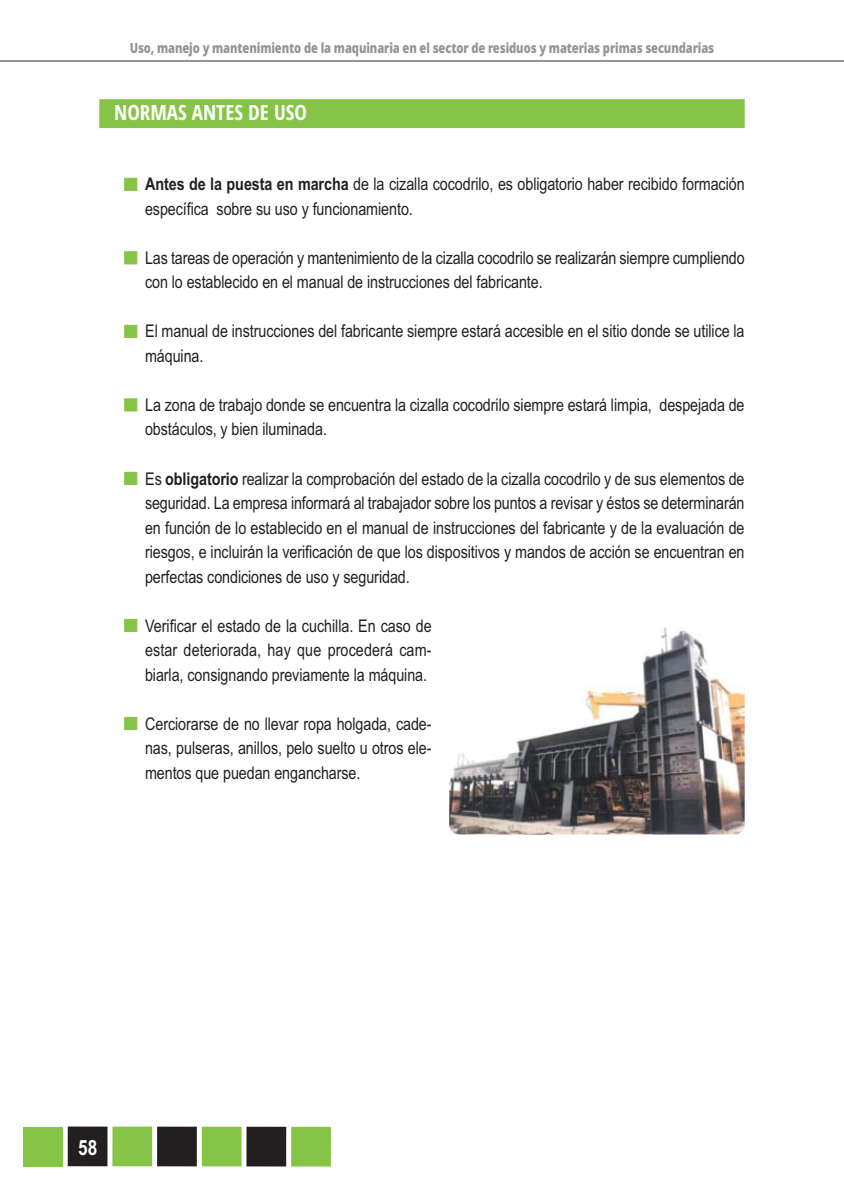
<style>
.page{position:relative;width:844px;height:1191px;background:#fff}
.page>*{position:absolute;margin:0;border:0;box-sizing:border-box;transform-origin:0 0}
.t1{font:700 condensed 21px "Open Sans";color:#fff}
.t2{font:700 21px "Arial Narrow";color:#fff}
.t3{font:17.5px/24.5px "Arial Narrow";letter-spacing:-.005em;color:#231f20}
.t4{font:800 14px "Open Sans";letter-spacing:-.01em;color:#939598;scale:.8 1}
.s1{color:#85c446}
.s2{font-weight:700}
</style>
<div class="page">
<div style="left:99px;top:99px;width:645px;height:29px;background:#85c446"></div>
<div style="left:23px;top:1126px;width:40px;height:40px;background:#85c446"></div>
<div style="left:68px;top:1126px;width:39px;height:40px;background:#231f20"></div>
<div style="left:112px;top:1126px;width:40px;height:40px;background:#85c446"></div>
<div style="left:157px;top:1126px;width:40px;height:40px;background:#231f20"></div>
<div style="left:202px;top:1126px;width:39px;height:40px;background:#85c446"></div>
<div style="left:246px;top:1126px;width:40px;height:40px;background:#231f20"></div>
<div style="left:291px;top:1126px;width:40px;height:40px;background:#85c446"></div>
<hr style="left:0;top:60px;width:843px;height:2px;background:#939598">
<img style="left:449px;top:627px;width:295px;height:207px;border-radius:10px">
<p class="t4" style="left:130px;top:40px;width:732px">Uso, manejo y mantenimiento de la maquinaria en el sector de residuos y materias primas secundarias</p>
<p class="t1" style="left:114px;top:104px;width:194px">NORMAS ANTES DE USO</p>
<p class="t3" style="left:145px;top:174px;width:601px;text-indent:-21px"><span class="s1">■</span> <span class="s2">Antes de la puesta en marcha</span> de la cizalla cocodrilo, es obligatorio haber recibido formación específica sobre su uso y funcionamiento.</p>
<p class="t3" style="left:145px;top:247px;width:601px;text-indent:-21px"><span class="s1">■</span> Las tareas de operación y mantenimiento de la cizalla cocodrilo se realizarán siempre cumpliendo con lo establecido en el manual de instrucciones del fabricante.</p>
<p class="t3" style="left:145px;top:321px;width:601px;text-indent:-21px"><span class="s1">■</span> El manual de instrucciones del fabricante siempre estará accesible en el sitio donde se utilice la máquina.</p>
<p class="t3" style="left:145px;top:394px;width:601px;text-indent:-21px"><span class="s1">■</span> La zona de trabajo donde se encuentra la cizalla cocodrilo siempre estará limpia, despejada de obstáculos, y bien iluminada.</p>
<p class="t3" style="left:145px;top:468px;width:601px;text-align:justify;text-indent:-21px"><span class="s1">■</span> Es <span class="s2">obligatorio</span> realizar la comprobación del estado de la cizalla cocodrilo y de sus elementos de seguridad. La empresa informará al trabajador sobre los puntos a revisar y éstos se determinarán en función de lo establecido en el manual de instrucciones del fabricante y de la evaluación de riesgos, e incluirán la verificación de que los dispositivos y mandos de acción se encuentran en perfectas condiciones de uso y seguridad.</p>
<p class="t3" style="left:145px;top:615px;width:288px;text-align:justify;text-indent:-21px"><span class="s1">■</span> Verificar el estado de la cuchilla. En caso de estar deteriorada, hay que procederá cam&shy;biarla, consignando previamente la máquina.</p>
<p class="t3" style="left:145px;top:713px;width:288px;text-align:justify;text-indent:-21px"><span class="s1">■</span> Cerciorarse de no llevar ropa holgada, cade&shy;nas, pulseras, anillos, pelo suelto u otros ele&shy;mentos que puedan engancharse.</p>
<p class="t2" style="left:78px;top:1140px;width:21px">58</p>
</div>
